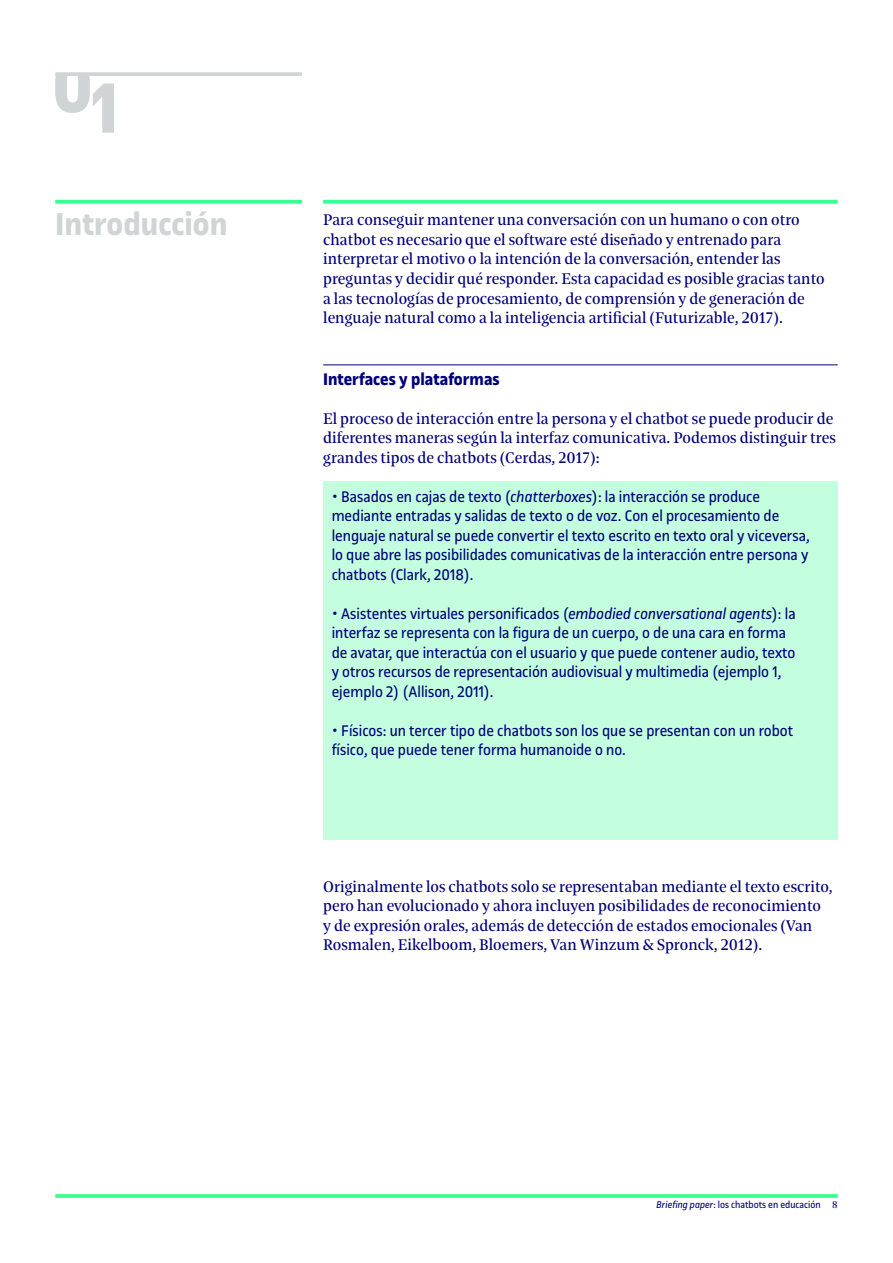
<style>
.page{position:relative;width:893px;height:1263px;background:#fff}
.page>*{position:absolute;margin:0;border:0;box-sizing:border-box;transform-origin:0 0}
.t1{font:700 33.75px "UOC Sans";color:#d1d4d4}
.t2{font:700 18px "UOC Sans";color:#000078}
.t3{font:16.5px/19.5px "UOC Serif";color:#000078}
.t4{font:16.5px/19.5px "UOC Sans";color:#000078}
.t5{font:10.5px "UOC Sans";color:#000078}
.s1{font-style:italic}
.s2{font-family:"UOC Serif"}
</style>
<div class="page">
<svg style="left:55px;top:1194px;width:783px;height:4px;background:#43ff96"></svg>
<div style="left:323px;top:482px;width:515px;height:358px;background:#c3ffde"></div>
<svg style="left:323px;top:200px;width:515px;height:4px;background:#4aff9a"></svg>
<svg style="left:55px;top:200px;width:247px;height:4px"></svg>
<svg style="left:55px;top:72px;width:247px;height:4px"></svg>
<hr style="left:323px;top:365px;width:515px;height:1px;background:#000078">
<svg style="left:55px;top:76px;width:59px;height:57px"></svg>
<h1 class="t1" style="left:55px;top:205px;width:174px">Introducción</h1>
<p class="t3" style="left:323px;top:210px;width:503px">Para conseguir mantener una conversación con un humano o con otro chatbot es necesario que el software esté diseñado y entrenado para interpretar el motivo o la intención de la conversación, entender las preguntas y decidir qué responder. Esta capacidad es posible gracias tanto a las tecnologías de procesamiento, de comprensión y de generación de lenguaje natural como a la inteligencia artificial (Futurizable, 2017).</p>
<p class="t2" style="left:323px;top:368px;width:178px">Interfaces y plataformas</p>
<p class="t3" style="left:323px;top:409px;width:514px">El proceso de interacción entre la persona y el chatbot se puede producir de diferentes maneras según la interfaz comunicativa. Podemos distinguir tres grandes tipos de chatbots (Cerdas, 2017):</p>
<p class="t4" style="left:332px;top:487px;width:480px">• Basados en cajas de texto (<span class="s1">chatterboxes</span>): la interacción se produce mediante entradas y salidas de texto o de voz. Con el procesamiento de lenguaje natural se puede convertir el texto escrito en texto oral y viceversa, lo que abre las posibilidades comunicativas de la interacción entre persona y chatbots (Clark, 2018).</p>
<p class="t4" style="left:332px;top:604px;width:465px">• Asistentes virtuales personificados (<span class="s1">embodied conversational agents</span>): la interfaz se representa con la figura de un cuerpo, o de una cara en forma de avatar, que interactúa con el usuario y que puede contener audio, texto y otros recursos de representación audiovisual y multimedia (ejemplo 1, ejemplo 2) (Allison, 2011).</p>
<p class="t4" style="left:332px;top:721px;width:463px">• Físicos: un tercer tipo de chatbots son los que se presentan con un robot físico, que puede tener forma humanoide o no.</p>
<p class="t3" style="left:323px;top:877px;width:511px">Originalmente los chatbots solo se representaban mediante el texto escrito, pero han evolucionado y ahora incluyen posibilidades de reconocimiento y de expresión orales, además de detección de estados emocionales (Van Rosmalen, Eikelboom, Bloemers, Van Winzum &amp; Spronck, 2012).</p>
<p class="t5" style="left:657px;top:1198px;width:183px"><span class="s1">Briefing paper</span>: los chatbots en educación <span class="s2">8</span></p>
</div>
